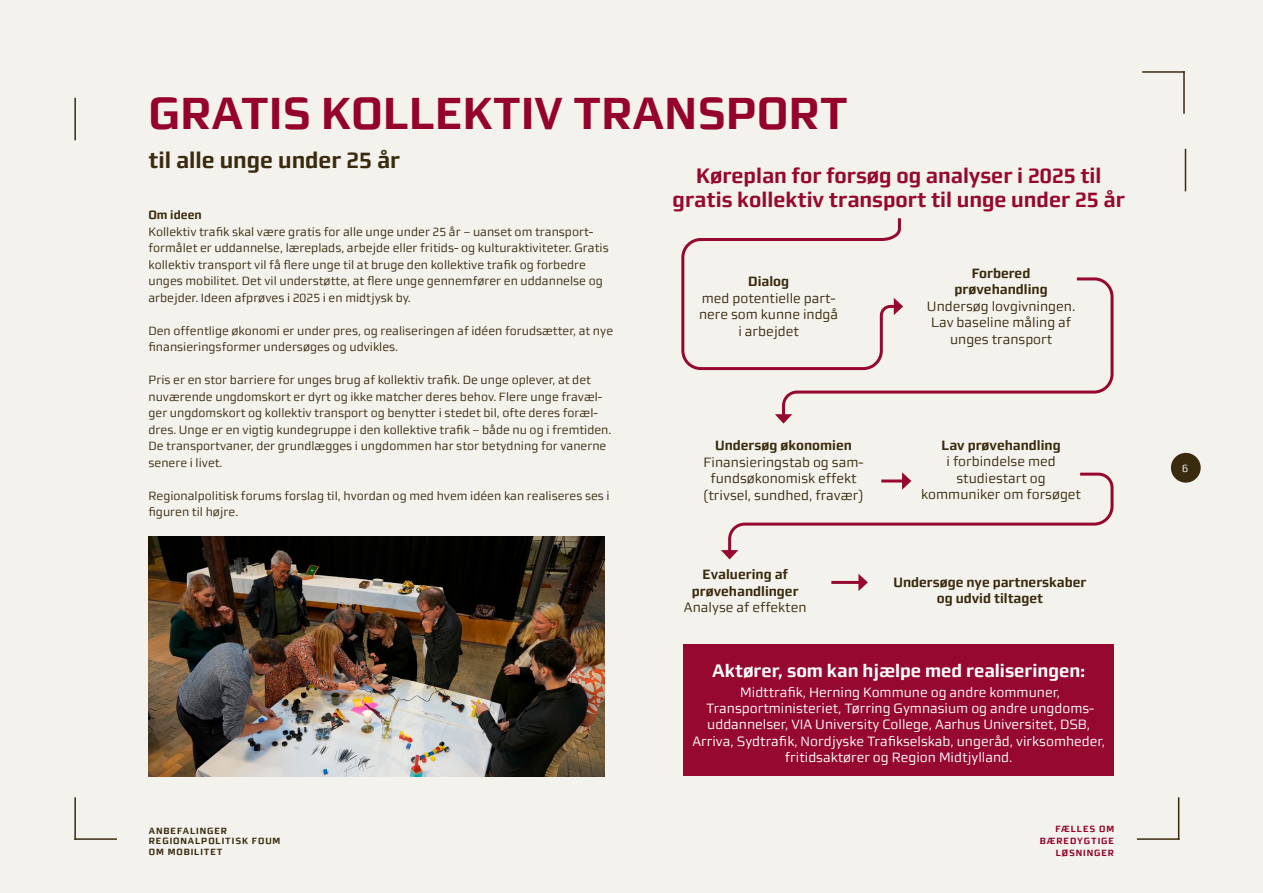
<style>
.page{position:relative;width:1263px;height:893px;background:#f4f2ed}
.page>*{position:absolute;margin:0;border:0;box-sizing:border-box;transform-origin:0 0}
.t1{font:700 45px "midtsans";color:#95032d}
.t2{font:700 22.5px "midtsans";color:#3a2b0f}
.t3{font:700 21px/24px "midtsans";color:#960830;text-align:center}
.t4{font:700 18px "midtsans";color:#fff}
.t5{font:13.5px/16.2px "midtsans";color:#fff;text-align:center}
.t6{font:13.5px/16.5px "midtsans";color:#3a2b0f;text-align:center}
.t7{font:700 13.5px/16.5px "midtsans";color:#3a2b0f;text-align:center}
.t8{font:12px/16.5px "midtsans";color:#3a2b0f}
.t9{font:700 12px "midtsans";color:#3a2b0f}
.t10{font:10.5px "midtsans";color:#fff}
.t11{font:700 9px/10.5px "midtsans";letter-spacing:.1em;color:#3a2b0f}
.t12{font:700 9px/12px "midtsans";letter-spacing:.1em;color:#95032d;text-align:right}
</style>
<div class="page">
<hr style="left:1183px;top:71px;width:2px;height:43px;background:#3a2b0f">
<hr style="left:1142px;top:71px;width:43px;height:2px;background:#3a2b0f">
<hr style="left:1185px;top:149px;width:1px;height:42px;background:#3a2b0f">
<hr style="left:74px;top:98px;width:2px;height:42px;background:#3a2b0f">
<hr style="left:1178px;top:797px;width:1px;height:43px;background:#3a2b0f">
<hr style="left:1137px;top:838px;width:42px;height:2px;background:#3a2b0f">
<hr style="left:74px;top:797px;width:2px;height:43px;background:#3a2b0f">
<hr style="left:74px;top:838px;width:43px;height:2px;background:#3a2b0f">
<div style="left:1171px;top:453px;width:30px;height:30px;background:#3a2b0f;border-radius:50%"></div>
<div style="left:684px;top:644px;width:430px;height:132px;background:#960830"></div>
<svg style="left:681px;top:218px;width:220px;height:153px"></svg>
<svg style="left:780px;top:276px;width:334px;height:138px"></svg>
<svg style="left:775px;top:414px;width:17px;height:10px"></svg>
<svg style="left:721px;top:472px;width:393px;height:87px"></svg>
<hr style="left:831px;top:581px;width:30px;height:3px;background:#960830">
<svg style="left:858px;top:574px;width:10px;height:17px"></svg>
<img style="left:149px;top:537px;width:456px;height:239px">
<h1 class="t1" style="left:148px;top:87px;width:701px">GRATIS KOLLEKTIV TRANSPORT</h1>
<h2 class="t2" style="left:148px;top:147px;width:253px">til alle unge under 25 år</h2>
<h3 class="t3" style="left:672px;top:163px;width:454px">Køreplan for forsøg og analyser i 2025 til gratis kollektiv transport til unge under 25 år</h3>
<p class="t9" style="left:148px;top:208px;width:55px">Om ideen</p>
<p class="t8" style="left:148px;top:223px;width:462px">Kollektiv trafik skal være gratis for alle unge under 25 år – uanset om transport&shy;formålet er uddannelse, læreplads, arbejde eller fritids- og kulturaktiviteter. Gratis kollektiv transport vil få flere unge til at bruge den kollektive trafik og forbedre unges mobilitet. Det vil understøtte, at flere unge gennemfører en uddannelse og arbejder. Ideen afprøves i 2025 i en midtjysk by.</p>
<p class="t8" style="left:148px;top:322px;width:466px">Den offentlige økonomi er under pres, og realiseringen af idéen forudsætter, at nye finansieringsformer undersøges og udvikles.</p>
<p class="t8" style="left:148px;top:372px;width:464px">Pris er en stor barriere for unges brug af kollektiv trafik. De unge oplever, at det nuværende ungdomskort er dyrt og ikke matcher deres behov. Flere unge fravæl&shy;ger ungdomskort og kollektiv transport og benytter i stedet bil, ofte deres foræl&shy;dres. Unge er en vigtig kundegruppe i den kollektive trafik – både nu og i fremtiden.<br>De transportvaner, der grundlægges i ungdommen har stor betydning for vanerne senere i livet.</p>
<p class="t8" style="left:148px;top:487px;width:463px">Regionalpolitisk forums forslag til, hvordan og med hvem idéen kan realiseres ses i figuren til højre.</p>
<p class="t7" style="left:954px;top:265px;width:95px">Forbered prøvehandling</p>
<p class="t6" style="left:927px;top:298px;width:150px">Undersøg lovgivningen.<br>Lav baseline måling af unges transport</p>
<p class="t7" style="left:748px;top:273px;width:42px">Dialog</p>
<p class="t6" style="left:699px;top:290px;width:141px">med potentielle part&shy;nere som kunne indgå i arbejdet</p>
<p class="t7" style="left:941px;top:436px;width:121px">Lav prøvehandling</p>
<p class="t6" style="left:921px;top:453px;width:161px">i forbindelse med studiestart og kommuniker om forsøget</p>
<p class="t7" style="left:715px;top:437px;width:138px">Undersøg økonomien</p>
<p class="t6" style="left:703px;top:454px;width:161px">Finansieringstab og sam&shy;fundsøkonomisk effekt (trivsel, sundhed, fravær)</p>
<p class="t7" style="left:692px;top:566px;width:108px">Evaluering af prøvehandlinger</p>
<p class="t6" style="left:684px;top:599px;width:124px">Analyse af effekten</p>
<p class="t7" style="left:893px;top:574px;width:195px">Undersøge nye partnerskaber og udvid tiltaget</p>
<h3 class="t4" style="left:712px;top:660px;width:375px">Aktører, som kan hjælpe med realiseringen:</h3>
<p class="t5" style="left:692px;top:684px;width:414px">Midttrafik, Herning Kommune og andre kommuner, Transportministeriet, Tørring Gymnasium og andre ungdoms&shy;uddannelser, VIA University College, Aarhus Universitet, DSB, Arriva, Sydtrafik, Nordjyske Trafikselskab, ungeråd, virksomheder, fritidsaktører og Region Midtjylland.</p>
<p class="t11" style="left:149px;top:825px;width:133px">ANBEFALINGER<br>REGIONALPOLITISK FOUM<br>OM MOBILITET</p>
<p class="t12" style="left:1040px;top:823px;width:76px">FÆLLES OM<br>BÆREDYGTIGE<br>LØSNINGER</p>
<p class="t10" style="left:1182px;top:462px;width:8px">6</p>
</div>
